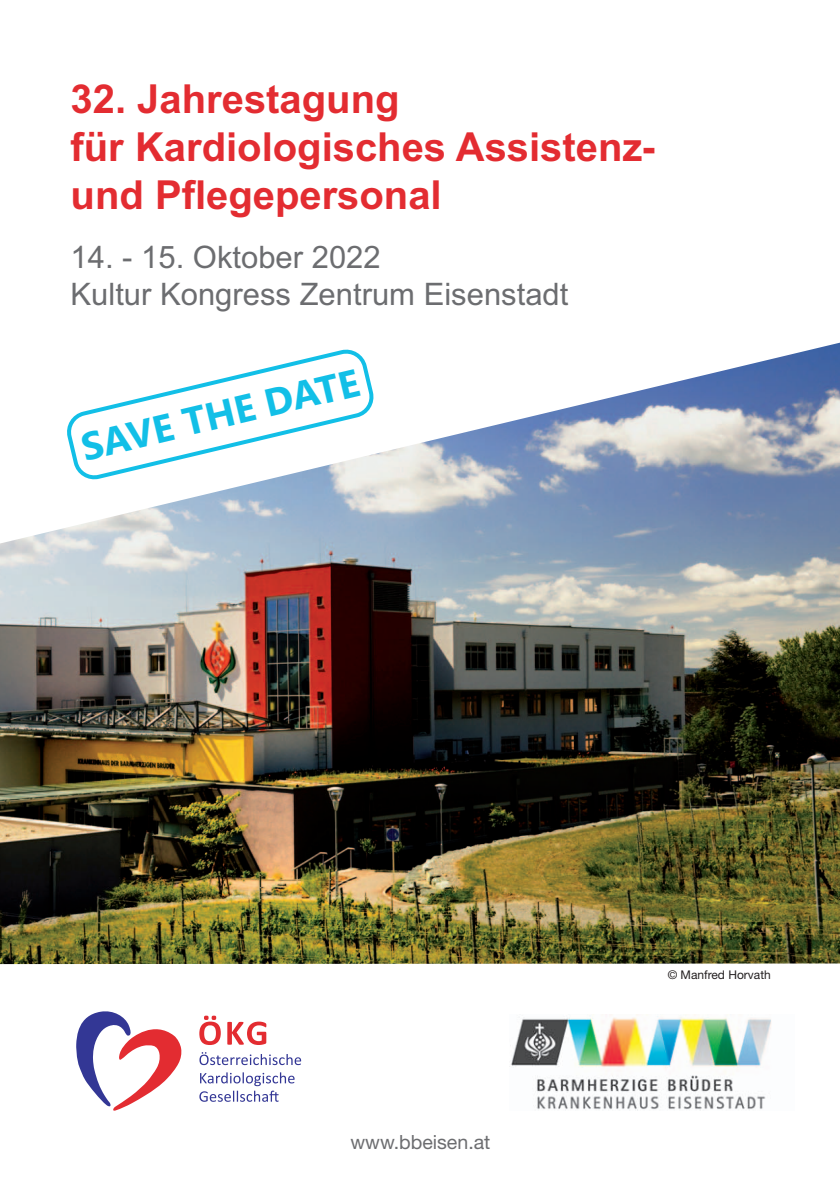
<style>
.page{position:relative;width:840px;height:1190px;background:#fff}
.page>*{position:absolute;margin:0;border:0;box-sizing:border-box;transform-origin:0 0}
.t1{font:700 40px/48px "Arial";color:#e32c31}
.t2{font:700 38.8px "Segoe UI";color:#12bfe7}
.t3{font:31px/37.2px "Arial";color:#6c6d70}
.t4{font:19.6px "Helvetica Neue";color:#6c6d70}
.t5{font:12px "Helvetica Neue";color:#231f20}
</style>
<div class="page">
<svg style="left:76px;top:1011px;width:106px;height:100px"></svg>
<svg style="left:199px;top:1052px;width:102px;height:13px"></svg>
<svg style="left:199px;top:1072px;width:96px;height:30px"></svg>
<svg style="left:199px;top:1016px;width:22px;height:29px"></svg>
<svg style="left:227px;top:1022px;width:39px;height:23px"></svg>
<img style="left:510px;top:1016px;width:261px;height:95px">
<img style="left:0;top:342px;width:840px;height:622px">
<svg style="left:65px;top:348px;width:311px;height:133px"></svg>
<p class="t1" style="left:71px;top:79px;width:587px">32. Jahrestagung<br>für Kardiologisches Assistenz&shy;und Pflegepersonal</p>
<p class="t3" style="left:71px;top:241px;width:499px">14. - 15. Oktober 2022<br>Kultur Kongress Zentrum Eisenstadt</p>
<p class="t2" style="left:77px;top:425px;width:286px;rotate:-13deg">SAVE THE DATE</p>
<p class="t4" style="left:350px;top:1135px;width:142px">www.bbeisen.at</p>
<p class="t5" style="left:668px;top:970px;width:105px">© Manfred Horvath</p>
</div>
